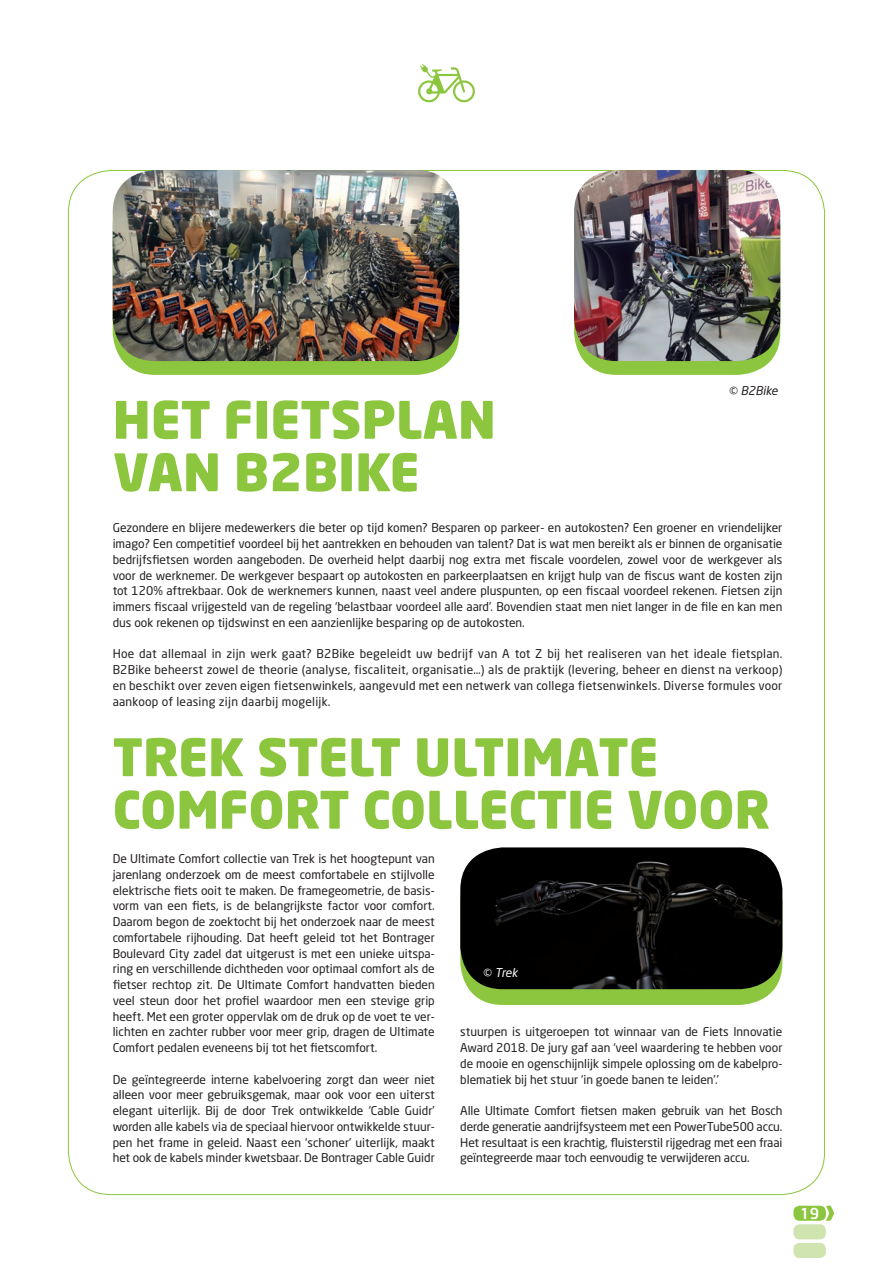
<style>
.page{position:relative;width:893px;height:1263px;background:#fff}
.page>*{position:absolute;margin:0;border:0;box-sizing:border-box;transform-origin:0 0}
.t1{font:900 51px/52.5px "Neo Sans Std";color:#8bc63e}
.t2{font:500 15px "Neo Sans";color:#fff}
.t3{font:12px/15.8px "Neo Sans Std";color:#231f20;text-align:justify}
.t4{font:italic 12px "Neo Sans Std";color:#231f20}
.t5{font:italic 12px "Neo Sans Std";color:#fff}
</style>
<div class="page">
<div style="left:793px;top:1224px;width:33px;height:15px;background:#cfe4ae;border-radius:6px"></div>
<div style="left:793px;top:1243px;width:33px;height:15px;background:#cfe4ae;border-radius:6px"></div>
<div style="left:793px;top:1206px;width:33px;height:15px;background:#8bc63e;border-radius:6px"></div>
<svg style="left:418px;top:64px;width:57px;height:38px"></svg>
<div style="left:113px;top:184px;width:346px;height:191px;background:#8bc63e;border-radius:43px"></div>
<div style="left:574px;top:184px;width:206px;height:191px;background:#8bc63e;border-radius:43px"></div>
<img style="left:113px;top:170px;width:346px;height:191px">
<img style="left:574px;top:170px;width:206px;height:191px">
<div style="left:460px;top:860px;width:322px;height:145px;background:#8bc63e;border-radius:43px"></div>
<img style="left:460px;top:847px;width:322px;height:142px">
<svg style="left:826px;top:1206px;width:8px;height:15px"></svg>
<p class="t4" style="left:728px;top:383px;width:51px">© B2Bike</p>
<h1 class="t1" style="left:113px;top:392px;width:385px">HET FIETSPLAN<br>VAN B2BIKE</h1>
<p class="t3" style="left:113px;top:520px;width:671px">Gezondere en blijere medewerkers die beter op tijd komen? Besparen op parkeer- en autokosten? Een groener en vriendelijker imago? Een competitief voordeel bij het aantrekken en behouden van talent? Dat is wat men bereikt als er binnen de organisatie bedrijfsfietsen worden aangeboden. De overheid helpt daarbij nog extra met fiscale voordelen, zowel voor de werkgever als voor de werknemer. De werkgever bespaart op autokosten en parkeerplaatsen en krijgt hulp van de fiscus want de kosten zijn tot 120% aftrekbaar. Ook de werknemers kunnen, naast veel andere pluspunten, op een fiscaal voordeel rekenen. Fietsen zijn immers fiscaal vrijgesteld van de regeling ‘belastbaar voordeel alle aard’. Bovendien staat men niet langer in de file en kan men dus ook rekenen op tijdswinst en een aanzienlijke besparing op de autokosten.</p>
<p class="t3" style="left:113px;top:646px;width:671px">Hoe dat allemaal in zijn werk gaat? B2Bike begeleidt uw bedrijf van A tot Z bij het realiseren van het ideale fietsplan.<br>B2Bike beheerst zowel de theorie (analyse, fiscaliteit, organisatie…) als de praktijk (levering, beheer en dienst na verkoop) en beschikt over zeven eigen fietsenwinkels, aangevuld met een netwerk van collega fietsenwinkels. Diverse formules voor aankoop of leasing zijn daarbij mogelijk.</p>
<h1 class="t1" style="left:113px;top:729px;width:659px">TREK STELT ULTIMATE<br>COMFORT COLLECTIE VOOR</h1>
<p class="t3" style="left:113px;top:851px;width:324px">De Ultimate Comfort collectie van Trek is het hoogtepunt van jarenlang onderzoek om de meest comfortabele en stijlvolle elektrische fiets ooit te maken. De framegeometrie, de basis&shy;vorm van een fiets, is de belangrijkste factor voor comfort.<br>Daarom begon de zoektocht bij het onderzoek naar de meest comfortabele rijhouding. Dat heeft geleid tot het Bontrager Boulevard City zadel dat uitgerust is met een unieke uitspa&shy;ring en verschillende dichtheden voor optimaal comfort als de fietser rechtop zit. De Ultimate Comfort handvatten bieden veel steun door het profiel waardoor men een stevige grip heeft. Met een groter oppervlak om de druk op de voet te ver&shy;lichten en zachter rubber voor meer grip, dragen de Ultimate Comfort pedalen eveneens bij tot het fietscomfort.</p>
<p class="t3" style="left:113px;top:1071px;width:324px">De geïntegreerde interne kabelvoering zorgt dan weer niet alleen voor meer gebruiksgemak, maar ook voor een uiterst elegant uiterlijk. Bij de door Trek ontwikkelde ‘Cable Guidr’ worden alle kabels via de speciaal hiervoor ontwikkelde stuur&shy;pen het frame in geleid. Naast een ‘schoner’ uiterlijk, maakt het ook de kabels minder kwetsbaar. De Bontrager Cable Guidr</p>
<p class="t5" style="left:483px;top:966px;width:37px">© Trek</p>
<p class="t3" style="left:460px;top:1024px;width:324px">stuurpen is uitgeroepen tot winnaar van de Fiets Innovatie Award 2018. De jury gaf aan ‘veel waardering te hebben voor de mooie en ogenschijnlijk simpele oplossing om de kabelpro&shy;blematiek bij het stuur ‘in goede banen te leiden’.’</p>
<p class="t3" style="left:460px;top:1103px;width:324px">Alle Ultimate Comfort fietsen maken gebruik van het Bosch derde generatie aandrijfsysteem met een PowerTube500 accu.<br>Het resultaat is een krachtig, fluisterstil rijgedrag met een fraai geïntegreerde maar toch eenvoudig te verwijderen accu.</p>
<p class="t2" style="left:800px;top:1206px;width:20px">19</p>
</div>
